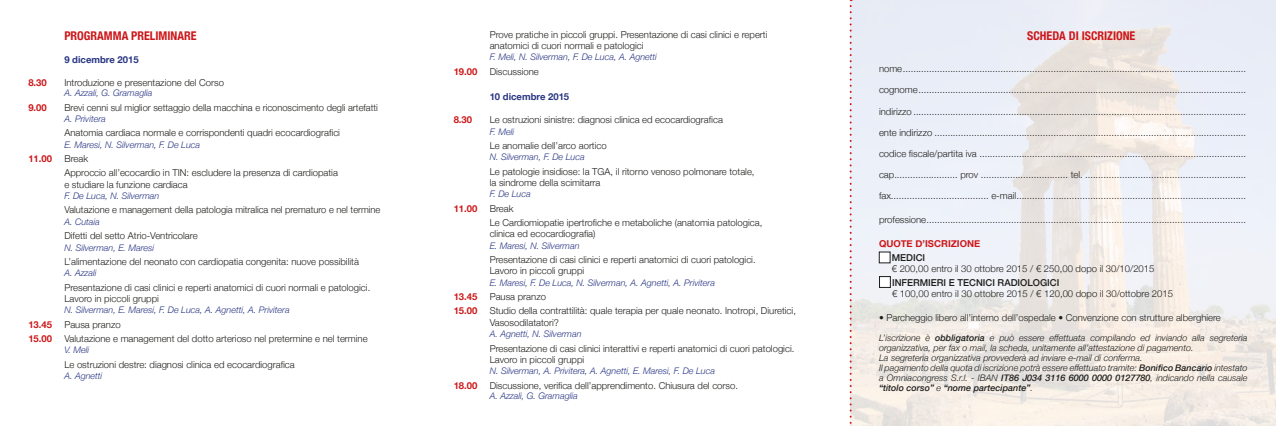
<style>
.page{position:relative;width:1276px;height:426px;background:#fff}
.page>*{position:absolute;margin:0;border:0;box-sizing:border-box;transform-origin:0 0}
.t1{font:700 condensed 12px "Helvetica Neue";color:#cd171a}
.t2{font:300 9.5px/11.4px "Helvetica Neue";color:#1d1d1b}
.t3{font:700 9.5px "Helvetica Neue";color:#cd171a}
.t4{font:500 9.5px "Helvetica Neue";color:#1d1d1b}
.t5{font:700 9.5px "Helvetica Neue";color:#283583}
.t6{font:italic 300 9px "Helvetica Neue";color:#283583}
.t7{font:italic 300 9px/10px "Helvetica Neue";color:#1d1d1b}
.s1{font-weight:500}
</style>
<div class="page">
<img style="left:851px;top:0;width:425px;height:425px">
<svg style="left:849px;top:0;width:2px;height:426px"></svg>
<div style="left:879px;top:252px;width:11px;height:10px;background:#fff"></div>
<div style="left:879px;top:251px;width:11px;height:12px;border:1px solid #1d1d1b"></div>
<div style="left:879px;top:276px;width:11px;height:11px;background:#fff"></div>
<div style="left:879px;top:276px;width:11px;height:11px;border:1px solid #1d1d1b"></div>
<p class="t1" style="left:64px;top:26px;width:134px">PROGRAMMA PRELIMINARE</p>
<p class="t5" style="left:64px;top:52px;width:76px">9 dicembre 2015</p>
<p class="t3" style="left:28px;top:75px;width:20px">8.30</p>
<p class="t2" style="left:64px;top:76px;width:161px">Introduzione e presentazione del Corso</p>
<p class="t6" style="left:64px;top:86px;width:90px">A. Azzali, G. Gramaglia</p>
<p class="t3" style="left:28px;top:100px;width:20px">9.00</p>
<p class="t2" style="left:64px;top:101px;width:315px">Brevi cenni sul miglior settaggio della macchina e riconoscimento degli artefatti</p>
<p class="t6" style="left:64px;top:112px;width:43px">A. Privitera</p>
<p class="t2" style="left:64px;top:126px;width:277px">Anatomia cardiaca normale e corrispondenti quadri ecocardiografici</p>
<p class="t6" style="left:64px;top:137px;width:137px">E. Maresi, N. Silverman, F. De Luca</p>
<p class="t3" style="left:28px;top:151px;width:25px">11.00</p>
<p class="t2" style="left:64px;top:151px;width:275px;line-height:14.2px">Break<br>Approccio all’ecocardio in TIN: escludere la presenza di cardiopatia</p>
<p class="t2" style="left:64px;top:178px;width:125px">e studiare la funzione cardiaca</p>
<p class="t6" style="left:64px;top:188px;width:97px">F. De Luca, N. Silverman</p>
<p class="t2" style="left:64px;top:203px;width:317px">Valutazione e management della patologia mitralica nel prematuro e nel termine</p>
<p class="t6" style="left:64px;top:214px;width:37px">A. Cutaia</p>
<p class="t2" style="left:64px;top:229px;width:135px">Difetti del setto Atrio-Ventricolare</p>
<p class="t6" style="left:64px;top:240px;width:91px">N. Silverman, E. Maresi</p>
<p class="t2" style="left:64px;top:255px;width:296px">L’alimentazione del neonato con cardiopatia congenita: nuove possibilità</p>
<p class="t6" style="left:64px;top:265px;width:34px">A. Azzali</p>
<p class="t2" style="left:64px;top:280px;width:307px">Presentazione di casi clinici e reperti anatomici di cuori normali e patologici.<br>Lavoro in piccoli gruppi</p>
<p class="t6" style="left:64px;top:302px;width:227px">N. Silverman, E. Maresi, F. De Luca, A. Agnetti, A. Privitera</p>
<p class="t3" style="left:28px;top:316px;width:25px">13.45</p>
<p class="t2" style="left:64px;top:317px;width:58px">Pausa pranzo</p>
<p class="t3" style="left:28px;top:330px;width:25px">15.00</p>
<p class="t2" style="left:64px;top:331px;width:305px">Valutazione e management del dotto arterioso nel pretermine e nel termine</p>
<p class="t6" style="left:64px;top:342px;width:26px">V. Meli</p>
<p class="t2" style="left:64px;top:357px;width:232px">Le ostruzioni destre: diagnosi clinica ed ecocardiografica</p>
<p class="t6" style="left:64px;top:368px;width:39px">A. Agnetti</p>
<p class="t2" style="left:490px;top:28px;width:279px">Prove pratiche in piccoli gruppi. Presentazione di casi clinici e reperti anatomici di cuori normali e patologici</p>
<p class="t6" style="left:490px;top:50px;width:169px">F. Meli, N. Silverman, F. De Luca, A. Agnetti</p>
<p class="t3" style="left:454px;top:64px;width:25px">19.00</p>
<p class="t2" style="left:490px;top:65px;width:51px">Discussione</p>
<p class="t5" style="left:490px;top:89px;width:81px">10 dicembre 2015</p>
<p class="t3" style="left:454px;top:112px;width:20px">8.30</p>
<p class="t2" style="left:490px;top:113px;width:235px">Le ostruzioni sinistre: diagnosi clinica ed ecocardiografica</p>
<p class="t6" style="left:490px;top:124px;width:26px">F. Meli</p>
<p class="t2" style="left:490px;top:139px;width:119px">Le anomalie dell’arco aortico</p>
<p class="t6" style="left:490px;top:150px;width:97px">N. Silverman, F. De Luca</p>
<p class="t2" style="left:490px;top:164px;width:266px">Le patologie insidiose: la TGA, il ritorno venoso polmonare totale, la sindrome della scimitarra</p>
<p class="t6" style="left:490px;top:187px;width:43px">F. De Luca</p>
<p class="t3" style="left:454px;top:200px;width:25px">11.00</p>
<p class="t2" style="left:490px;top:200px;width:274px;line-height:14.2px">Break<br>Le Cardiomiopatie ipertrofiche e metaboliche (anatomia patologica,</p>
<p class="t2" style="left:490px;top:227px;width:107px">clinica ed ecocardiografia)</p>
<p class="t6" style="left:490px;top:238px;width:91px">E. Maresi, N. Silverman</p>
<p class="t2" style="left:490px;top:253px;width:267px">Presentazione di casi clinici e reperti anatomici di cuori patologici.<br>Lavoro in piccoli gruppi</p>
<p class="t6" style="left:490px;top:275px;width:227px">E. Maresi, F. De Luca, N. Silverman, A. Agnetti, A. Privitera</p>
<p class="t3" style="left:454px;top:289px;width:25px">13.45</p>
<p class="t2" style="left:490px;top:290px;width:58px">Pausa pranzo</p>
<p class="t3" style="left:454px;top:303px;width:25px">15.00</p>
<p class="t2" style="left:490px;top:304px;width:308px">Studio della contrattilità: quale terapia per quale neonato. Inotropi, Diuretici,<br>Vasosodilatatori?</p>
<p class="t6" style="left:490px;top:326px;width:93px">A. Agnetti, N. Silverman</p>
<p class="t2" style="left:490px;top:341px;width:306px">Presentazione di casi clinici interattivi e reperti anatomici di cuori patologici.<br>Lavoro in piccoli gruppi</p>
<p class="t6" style="left:490px;top:363px;width:227px">N. Silverman, A. Privitera, A. Agnetti, E. Maresi, F. De Luca</p>
<p class="t3" style="left:454px;top:377px;width:25px">18.00</p>
<p class="t2" style="left:490px;top:378px;width:250px">Discussione, verifica dell’apprendimento. Chiusura del corso.</p>
<p class="t6" style="left:490px;top:388px;width:90px">A. Azzali, G. Gramaglia</p>
<p class="t1" style="left:1027px;top:26px;width:110px">SCHEDA DI ISCRIZIONE</p>
<p class="t2" style="left:879px;top:63px;width:369px">nome..................................................................................................................................</p>
<p class="t2" style="left:879px;top:84px;width:369px">cognome............................................................................................................................</p>
<p class="t2" style="left:879px;top:105px;width:369px">indirizzo ..............................................................................................................................</p>
<p class="t2" style="left:879px;top:126px;width:369px">ente indirizzo ......................................................................................................................</p>
<p class="t2" style="left:879px;top:147px;width:369px">codice fiscale/partita iva .....................................................................................................</p>
<p class="t2" style="left:879px;top:168px;width:369px">cap........................ prov ................................. tel. .............................................................</p>
<p class="t2" style="left:879px;top:189px;width:369px">fax..................................... e-mail.......................................................................................</p>
<p class="t2" style="left:879px;top:213px;width:369px">professione.........................................................................................................................</p>
<p class="t3" style="left:879px;top:235px;width:103px">QUOTE D’ISCRIZIONE</p>
<p class="t4" style="left:891px;top:249px;width:35px">MEDICI</p>
<p class="t2" style="left:891px;top:262px;width:264px">€ 200,00 entro il 30 ottobre 2015 / € 250,00 dopo il 30/10/2015</p>
<p class="t4" style="left:892px;top:274px;width:169px">INFERMIERI E TECNICI RADIOLOGICI</p>
<p class="t2" style="left:892px;top:287px;width:282px">€ 100,00 entro il 30 ottobre 2015 / € 120,00 dopo il 30/ottobre 2015</p>
<p class="t2" style="left:879px;top:311px;width:343px">• Parcheggio libero all’interno dell’ospedale • Convenzione con strutture alberghiere</p>
<p class="t7" style="left:879px;top:331px;width:370px">L’iscrizione è <span class="s1">obbligatoria</span> e può essere effettuata compilando ed inviando alla segreteria organizzativa, per fax o mail, la scheda, unitamente all’attestazione di pagamento.<br>La segreteria organizzativa provvederà ad inviare e-mail di conferma.<br>Il pagamento della quota di iscrizione potrà essere effettuato tramite: <span class="s1">Bonifico Bancario</span> intestato a Omniacongress S.r.l. - IBAN <span class="s1">IT86 J034 3116 6000 0000 0127780</span>, indicando nella causale <span class="s1">“titolo corso”</span> e <span class="s1">“nome partecipante”</span>.</p>
</div>
